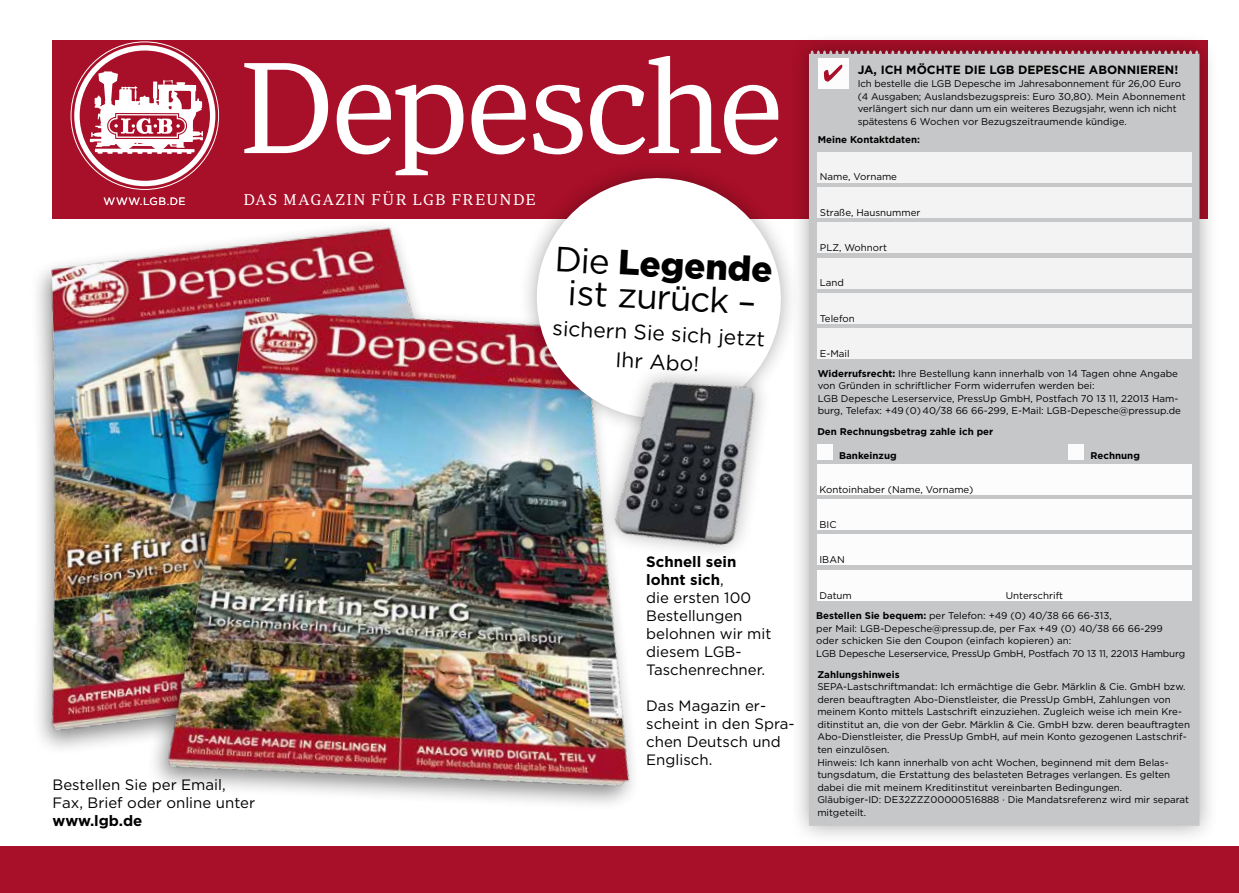
<style>
.page{position:relative;width:1239px;height:893px;background:#fff}
.page>*{position:absolute;margin:0;border:0;box-sizing:border-box;transform-origin:0 0}
.t1{font:132.45px "Periodico Text Lg";letter-spacing:-.035em;color:#fff}
.t2{font:34.95px/33px "Gotham";color:#000;text-align:center}
.t3{font:21px/28.5px "Gotham";color:#000;text-align:center}
.t4{font:15.9px "Periodico Text Lg";letter-spacing:.085em;color:#fff}
.t5{font:15px/18px "Gotham";color:#000}
.t6{font:700 12px "Gotham";color:#000}
.t7{font:10.65px "Gotham";letter-spacing:.045em;color:#fff}
.t8{font:9.75px/12.6px "Gotham";color:#000}
.t9{font:700 9.75px "Gotham";color:#000}
.s1{font-weight:900}
.s2{font-weight:700}
</style>
<div class="page">
<div style="left:0;top:846px;width:1238px;height:47px;background:#a80f28"></div>
<div style="left:53px;top:40px;width:1154px;height:179px;background:#a80f28"></div>
<div style="left:789px;top:32px;width:430px;height:814px;background:#000;opacity:.34"></div>
<div style="left:809px;top:50px;width:390px;height:776px;background:#c6c7c8"></div>
<img style="left:37px;top:205px;width:366px;height:533px">
<img style="left:99px;top:259px;width:534px;height:545px">
<svg style="left:71px;top:42px;width:148px;height:147px"></svg>
<div style="left:817px;top:58px;width:31px;height:31px;background:#fff"></div>
<div style="left:817px;top:222px;width:374px;height:31px;background:#f3f3f4"></div>
<div style="left:817px;top:152px;width:374px;height:31px;background:#f3f3f4"></div>
<div style="left:817px;top:187px;width:374px;height:31px;background:#f3f3f4"></div>
<div style="left:817px;top:258px;width:374px;height:31px;background:#f3f3f4"></div>
<div style="left:817px;top:293px;width:374px;height:31px;background:#f3f3f4"></div>
<div style="left:817px;top:328px;width:374px;height:31px;background:#f3f3f4"></div>
<svg style="left:824px;top:65px;width:18px;height:17px"></svg>
<svg style="left:488px;top:129px;width:341px;height:339px"></svg>
<svg style="left:524px;top:166px;width:269px;height:265px"></svg>
<img style="left:572px;top:345px;width:228px;height:239px">
<img style="left:581px;top:352px;width:209px;height:226px">
<div style="left:817px;top:499px;width:374px;height:31px;background:#fff"></div>
<div style="left:817px;top:464px;width:374px;height:31px;background:#fff"></div>
<div style="left:817px;top:444px;width:15px;height:15px;background:#fff"></div>
<div style="left:1068px;top:444px;width:16px;height:15px;background:#fff"></div>
<div style="left:817px;top:534px;width:374px;height:31px;background:#fff"></div>
<div style="left:817px;top:570px;width:374px;height:31px;background:#fff"></div>
<p class="t1" style="left:238px;top:34px;width:548px">Depesche</p>
<p class="t7" style="left:104px;top:194px;width:84px">WWW.LGB.DE</p>
<p class="t4" style="left:243px;top:190px;width:294px">DAS MAGAZIN FÜR LGB FREUNDE</p>
<p class="t2" style="left:555px;top:242px;width:220px;rotate:3deg">Die <span class="s1">Legende </span>ist zurück –</p>
<p class="t3" style="left:553px;top:313px;width:214px;rotate:3deg">sichern Sie sich jetzt<br>Ihr Abo!</p>
<p class="t5" style="left:53px;top:775px;width:204px">Bestellen Sie per Email,<br>Fax, Brief oder online unter <span class="s2">www.lgb.de</span></p>
<p class="t5" style="left:646px;top:552px;width:127px"><span class="s2">Schnell sein lohnt sich</span>,<br>die ersten 100<br>Bestellungen belohnen wir mit diesem LGB-<br>Taschenrechner.</p>
<p class="t5" style="left:646px;top:696px;width:150px">Das Magazin er&shy;scheint in den Spra&shy;chen Deutsch und<br>Englisch.</p>
<p class="t6" style="left:857px;top:62px;width:322px">JA, ICH MÖCHTE DIE LGB DEPESCHE ABONNIEREN!</p>
<p class="t8" style="left:857px;top:77px;width:329px">Ich bestelle die LGB Depesche im Jahresabonnement für 26,00 Euro (4 Ausgaben; Auslandsbezugspreis: Euro 30,80). Mein Abonnement verlängert sich nur dann um ein weiteres Bezugsjahr, wenn ich nicht spätestens 6 Wochen vor Bezugszeitraumende kündige.</p>
<p class="t9" style="left:817px;top:133px;width:104px">Meine Kontaktdaten:</p>
<p class="t8" style="left:819px;top:170px;width:79px">Name, Vorname</p>
<p class="t8" style="left:819px;top:206px;width:102px">Straße, Hausnummer</p>
<p class="t8" style="left:819px;top:241px;width:69px">PLZ, Wohnort</p>
<p class="t8" style="left:819px;top:276px;width:26px">Land</p>
<p class="t8" style="left:819px;top:312px;width:36px">Telefon</p>
<p class="t8" style="left:819px;top:347px;width:31px">E-Mail</p>
<p class="t8" style="left:817px;top:367px;width:365px"><span class="s2">Widerrufsrecht:</span> Ihre Bestellung kann innerhalb von 14 Tagen ohne Angabe von Gründen in schriftlicher Form widerrufen werden bei:<br>LGB Depesche Leserservice, PressUp GmbH, Postfach 70 13 11, 22013 Ham&shy;burg, Telefax: +49 (0) 40/38 66 66-299, E-Mail: LGB-Depesche@pressup.de</p>
<p class="t9" style="left:817px;top:425px;width:177px">Den Rechnungsbetrag zahle ich per</p>
<p class="t9" style="left:839px;top:449px;width:59px">Bankeinzug</p>
<p class="t9" style="left:1090px;top:449px;width:51px">Rechnung</p>
<p class="t8" style="left:819px;top:483px;width:155px">Kontoinhaber (Name, Vorname)</p>
<p class="t8" style="left:819px;top:518px;width:19px">BIC</p>
<p class="t8" style="left:819px;top:553px;width:27px">IBAN</p>
<p class="t8" style="left:819px;top:589px;width:34px">Datum</p>
<p class="t8" style="left:1005px;top:589px;width:59px">Unterschrift</p>
<p class="t8" style="left:816px;top:609px;width:370px"><span class="s2">Bestellen Sie bequem:</span> per Telefon: +49 (0) 40/38 66 66-313,<br>per Mail: LGB-Depesche@pressup.de, per Fax +49 (0) 40/38 66 66-299 oder schicken Sie den Coupon (einfach kopieren) an:<br>LGB Depesche Leserservice, PressUp GmbH, Postfach 70 13 11, 22013 Hamburg</p>
<p class="t8" style="left:817px;top:667px;width:374px"><span class="s2">Zahlungshinweis<br></span>SEPA-Lastschriftmandat: Ich ermächtige die Gebr. Märklin &amp; Cie. GmbH bzw. deren beauftragten Abo-Dienstleister, die PressUp GmbH, Zahlungen von meinem Konto mittels Lastschrift einzuziehen. Zugleich weise ich mein Kre&shy;ditinstitut an, die von der Gebr. Märklin &amp; Cie. GmbH bzw. deren beauftragten Abo-Dienstleister, die PressUp GmbH, auf mein Konto gezogenen Lastschrif&shy;ten einzulösen.<br>Hinweis: Ich kann innerhalb von acht Wochen, beginnend mit dem Belas&shy;tungsdatum, die Erstattung des belasteten Betrages verlangen. Es gelten dabei die mit meinem Kreditinstitut vereinbarten Bedingungen.<br>Gläubiger-ID: DE32ZZZ00000516888 · Die Mandatsreferenz wird mir separat mitgeteilt.</p>
</div>
